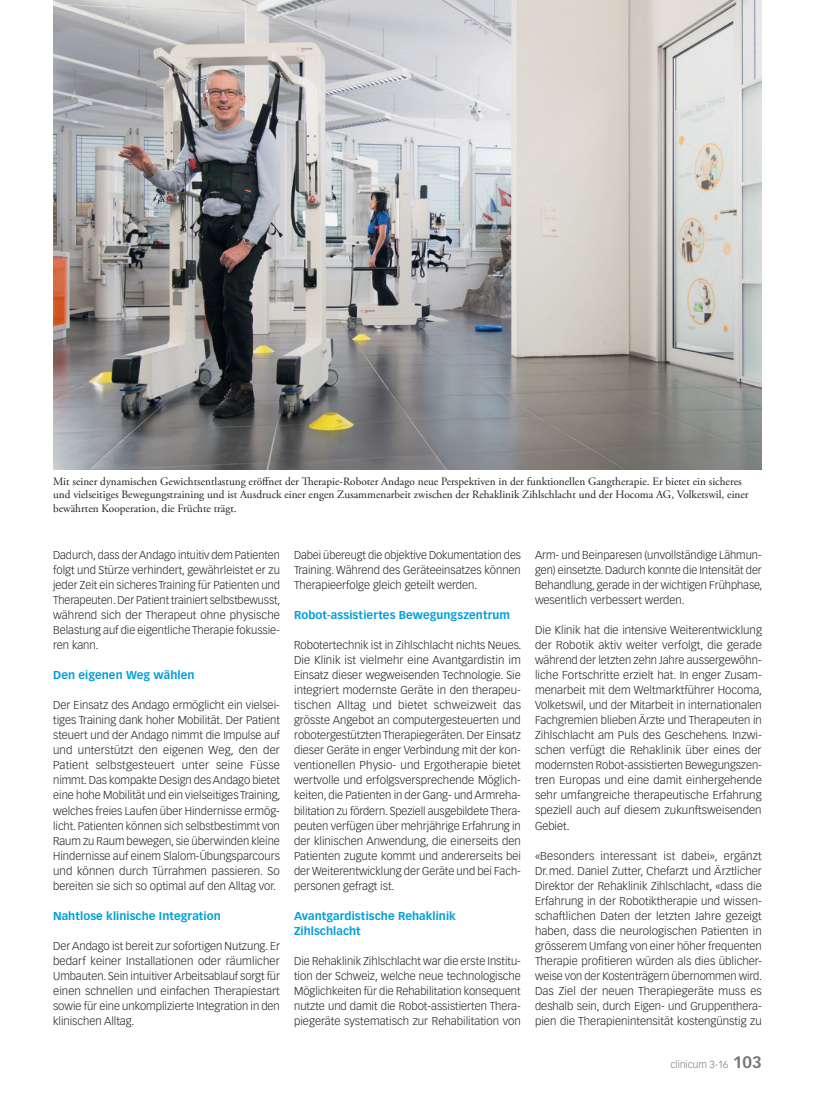
<style>
.page{position:relative;width:815px;height:1099px;background:#fff}
.page>*{position:absolute;margin:0;border:0;box-sizing:border-box;transform-origin:0 0}
.t1{font:300 11.25px/15px "Vectora LT Std";color:#231f20;text-align:justify}
.t2{font:11.25px/13.5px "Adobe Garamond Pro";color:#231f20}
.t3{font:700 11.25px/15px "Vectora LT Std";letter-spacing:.005em;color:#009fda}
.t4{font:300 10px "Vectora LT Std";color:#76787b}
.s1{font-weight:700;font-size:16.25px}
</style>
<div class="page">
<img style="left:53px;top:0;width:709px;height:469px">
<p class="t2" style="left:53px;top:475px;width:697px">Mit seiner dynamischen Gewichtsentlastung eröffnet der Therapie-Roboter Andago neue Perspektiven in der funktionellen Gangtherapie. Er bietet ein sicheres und vielseitiges Bewegungstraining und ist Ausdruck einer engen Zusammenarbeit zwischen der Rehaklinik Zihlschlacht und der Hocoma AG, Volketswil, einer bewährten Kooperation, die Früchte trägt.</p>
<p class="t1" style="left:535px;top:548px;width:229px">Arm- und Beinparesen (unvollständige Lähmun&shy;gen) einsetzte. Dadurch konnte die Intensität der Behandlung, gerade in der wichtigen Frühphase, wesentlich verbessert werden.</p>
<p class="t1" style="left:535px;top:623px;width:229px">Die Klinik hat die intensive Weiterentwicklung der Robotik aktiv weiter verfolgt, die gerade während der letzten zehn Jahre aussergewöhn&shy;liche Fortschritte erzielt hat. In enger Zusam&shy;menarbeit mit dem Weltmarktführer Hocoma, Volketswil, und der Mitarbeit in internationalen Fachgremien blieben Ärzte und Therapeuten in Zihlschlacht am Puls des Geschehens. Inzwi&shy;schen verfügt die Rehaklinik über eines der modernsten Robot-assistierten Bewegungszen&shy;tren Europas und eine damit einhergehende sehr umfangreiche therapeutische Erfahrung speziell auch auf diesem zukunftsweisenden Gebiet.</p>
<p class="t1" style="left:535px;top:848px;width:229px">«Besonders interessant ist dabei», ergänzt Dr.med. Daniel Zutter, Chefarzt und Ärztlicher Direktor der Rehaklinik Zihlschlacht, «dass die Erfahrung in der Robotiktherapie und wissen&shy;schaftlichen Daten der letzten Jahre gezeigt haben, dass die neurologischen Patienten in grösserem Umfang von einer höher frequenten Therapie profitieren würden als dies üblicher&shy;weise von der Kostenträgern übernommen wird.<br>Das Ziel der neuen Therapiegeräte muss es deshalb sein, durch Eigen- und Gruppenthera&shy;pien die Therapienintensität kostengünstig zu</p>
<p class="t1" style="left:53px;top:548px;width:229px">Dadurch, dass der Andago intuitiv dem Patienten folgt und Stürze verhindert, gewährleistet er zu jeder Zeit ein sicheres Training für Patienten und Therapeuten. Der Patient trainiert selbstbewusst, während sich der Therapeut ohne physische Belastung auf die eigentliche Therapie fokussie&shy;ren kann.</p>
<p class="t3" style="left:53px;top:668px;width:143px">Den eigenen Weg wählen</p>
<p class="t1" style="left:53px;top:698px;width:229px">Der Einsatz des Andago ermöglicht ein vielsei&shy;tiges Training dank hoher Mobilität. Der Patient steuert und der Andago nimmt die Impulse auf und unterstützt den eigenen Weg, den der Patient selbstgesteuert unter seine Füsse nimmt. Das kompakte Design des Andago bietet eine hohe Mobilität und ein vielseitiges Training, welches freies Laufen über Hindernisse ermög&shy;licht. Patienten können sich selbstbestimmt von Raum zu Raum bewegen, sie überwinden kleine Hindernisse auf einem Slalom-Übungsparcours und können durch Türrahmen passieren. So bereiten sie sich so optimal auf den Alltag vor.</p>
<p class="t3" style="left:53px;top:908px;width:169px">Nahtlose klinische Integration</p>
<p class="t1" style="left:53px;top:938px;width:228px">Der Andago ist bereit zur sofortigen Nutzung. Er bedarf keiner Installationen oder räumlicher Umbauten. Sein intuitiver Arbeitsablauf sorgt für einen schnellen und einfachen Therapiestart sowie für eine unkomplizierte Integration in den klinischen Alltag.</p>
<p class="t1" style="left:294px;top:548px;width:228px">Dabei übereugt die objektive Dokumentation des Training. Während des Geräteeinsatzes können Therapieerfolge gleich geteilt werden.</p>
<p class="t3" style="left:294px;top:608px;width:217px">Robot-assistiertes Bewegungszentrum</p>
<p class="t1" style="left:294px;top:638px;width:229px;text-align:left">Robotertechnik ist in Zihlschlacht nichts Neues.<br>Die Klinik ist vielmehr eine Avantgardistin im Einsatz dieser wegweisenden Technologie. Sie integriert modernste Geräte in den therapeu&shy;tischen Alltag und bietet schweizweit das grösste Angebot an computergesteuerten und robotergestützten Therapiegeräten. Der Einsatz dieser Geräte in enger Verbindung mit der kon&shy;ventionellen Physio- und Ergotherapie bietet wertvolle und erfolgsversprechende Möglich&shy;keiten, die Patienten in der Gang- und Armreha&shy;bilitation zu fördern. Speziell ausgebildete Thera&shy;peuten verfügen über mehrjährige Erfahrung in der klinischen Anwendung, die einerseits den Patienten zugute kommt und andererseits bei der Weiterentwicklung der Geräte und bei Fach&shy;personen gefragt ist.</p>
<p class="t3" style="left:294px;top:908px;width:163px">Avantgardistische Rehaklinik<br>Zihlschlacht</p>
<p class="t1" style="left:294px;top:953px;width:228px">Die Rehaklinik Zihlschlacht war die erste Institu&shy;tion der Schweiz, welche neue technologische Möglichkeiten für die Rehabilitation konsequent nutzte und damit die Robot-assistierten Thera&shy;piegeräte systematisch zur Rehabilitation von</p>
<p class="t4" style="left:671px;top:1058px;width:93px">clinicum 3-16 <span class="s1">103</span></p>
</div>
